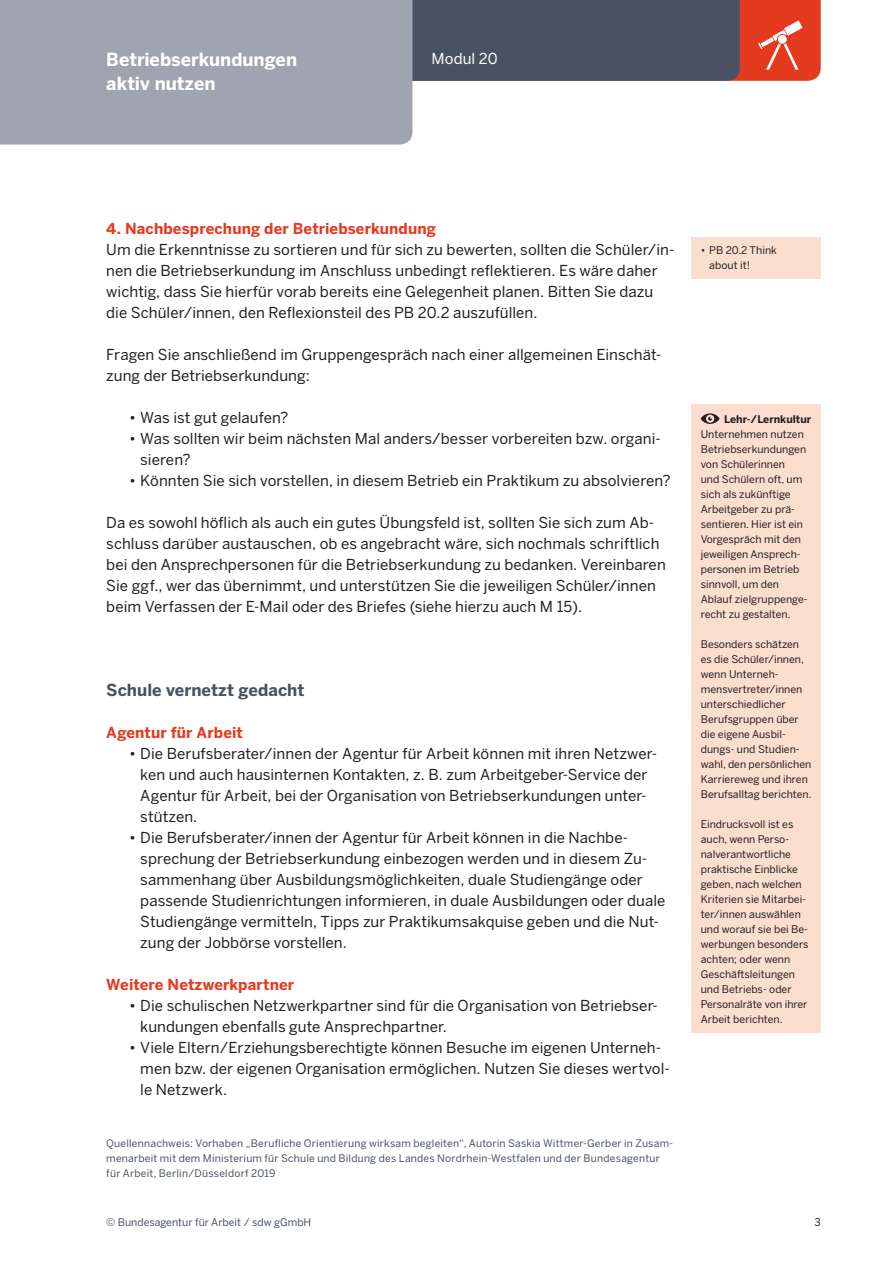
<style>
.page{position:relative;width:893px;height:1263px;background:#fff}
.page>*{position:absolute;margin:0;border:0;box-sizing:border-box;transform-origin:0 0}
.t1{font:700 18px "Benton Sans";color:#fff}
.t2{font:700 16.5px "Benton Sans";color:#495265}
.t3{font:15px/21px "Benton Sans";letter-spacing:.005em;color:#231f20}
.t4{font:700 15px "Benton Sans";letter-spacing:.005em;color:#e43b20}
.t5{font:15px "Benton Sans";letter-spacing:.005em;color:#fff}
.t6{font:10.5px/15px "Benton Sans";color:#231f20}
.t7{font:10.5px "Benton Sans";color:#495265}
.t8{font:700 10.5px "Benton Sans";color:#231f20}
.t9{font:10.35px/15px "Benton Sans";letter-spacing:.02em;color:#495265}
</style>
<div class="page">
<div style="left:740px;top:0;width:81px;height:81px;background:#e43b20"></div>
<div style="left:412px;top:0;width:328px;height:81px;background:#495265"></div>
<div style="left:0;top:0;width:412px;height:145px;background:#9ea5b0"></div>
<svg style="left:758px;top:21px;width:44px;height:49px"></svg>
<div style="left:691px;top:404px;width:130px;height:628px;background:#fbdece"></div>
<svg style="left:701px;top:413px;width:18px;height:11px"></svg>
<div style="left:691px;top:237px;width:130px;height:42px;background:#fbdece"></div>
<p class="t1" style="left:106px;top:49px;width:192px">Betriebserkundungen</p>
<p class="t5" style="left:432px;top:50px;width:68px">Modul 20</p>
<p class="t1" style="left:106px;top:73px;width:111px">aktiv nutzen</p>
<p class="t4" style="left:106px;top:219px;width:331px">4. Nachbesprechung der Betriebserkundung</p>
<p class="t3" style="left:106px;top:239px;width:570px">Um die Erkenntnisse zu sortieren und für sich zu bewerten, sollten die Schüler/in&shy;nen die Betriebserkundung im Anschluss unbedingt reflektieren. Es wäre daher wichtig, dass Sie hierfür vorab bereits eine Gelegenheit planen. Bitten Sie dazu die Schüler/innen, den Reflexionsteil des PB 20.2 auszufüllen.</p>
<p class="t3" style="left:106px;top:344px;width:556px">Fragen Sie anschließend im Gruppengespräch nach einer allgemeinen Einschät&shy;zung der Betriebserkundung:</p>
<p class="t3" style="left:129px;top:407px;width:161px">• Was ist gut gelaufen?</p>
<p class="t3" style="left:140px;top:428px;width:522px;text-indent:-11px">• Was sollten wir beim nächsten Mal anders/besser vorbereiten bzw. organi&shy;sieren?</p>
<p class="t3" style="left:129px;top:470px;width:543px">• Könnten Sie sich vorstellen, in diesem Betrieb ein Praktikum zu absolvieren?</p>
<p class="t3" style="left:106px;top:512px;width:561px">Da es sowohl höflich als auch ein gutes Übungsfeld ist, sollten Sie sich zum Ab&shy;schluss darüber austauschen, ob es angebracht wäre, sich nochmals schriftlich bei den Ansprechpersonen für die Betriebserkundung zu bedanken. Vereinbaren Sie ggf., wer das übernimmt, und unterstützen Sie die jeweiligen Schüler/innen beim Verfassen der E-Mail oder des Briefes (siehe hierzu auch M 15).</p>
<p class="t2" style="left:106px;top:679px;width:200px">Schule vernetzt gedacht</p>
<p class="t4" style="left:106px;top:723px;width:138px">Agentur für Arbeit</p>
<p class="t3" style="left:140px;top:743px;width:518px;text-indent:-11px">• Die Berufsberater/innen der Agentur für Arbeit können mit ihren Netzwer&shy;ken und auch hausinternen Kontakten, z. B. zum Arbeitgeber-Service der Agentur für Arbeit, bei der Organisation von Betriebserkundungen unter&shy;stützen.</p>
<p class="t3" style="left:140px;top:827px;width:527px;text-indent:-11px">• Die Berufsberater/innen der Agentur für Arbeit können in die Nachbe&shy;sprechung der Betriebserkundung einbezogen werden und in diesem Zu&shy;sammenhang über Ausbildungsmöglichkeiten, duale Studiengänge oder passende Studienrichtungen informieren, in duale Ausbildungen oder duale Studiengänge vermitteln, Tipps zur Praktikumsakquise geben und die Nut&shy;zung der Jobbörse vorstellen.</p>
<p class="t4" style="left:106px;top:975px;width:189px">Weitere Netzwerkpartner</p>
<p class="t3" style="left:140px;top:995px;width:519px;text-indent:-11px">• Die schulischen Netzwerkpartner sind für die Organisation von Betriebser&shy;kundungen ebenfalls gute Ansprechpartner.</p>
<p class="t3" style="left:140px;top:1037px;width:531px;text-indent:-11px">• Viele Eltern/Erziehungsberechtigte können Besuche im eigenen Unterneh&shy;men bzw. der eigenen Organisation ermöglichen. Nutzen Sie dieses wertvol&shy;le Netzwerk.</p>
<p class="t9" style="left:106px;top:1135px;width:568px">Quellennachweis: Vorhaben „Berufliche Orientierung wirksam begleiten“, Autorin Saskia Wittmer-Gerber in Zusam&shy;menarbeit mit dem Ministerium für Schule und Bildung des Landes Nordrhein-Westfalen und der Bundesagentur für Arbeit, Berlin/Düsseldorf 2019</p>
<p class="t6" style="left:709px;top:243px;width:69px;text-indent:-9px">• PB 20.2 Think about it!</p>
<p class="t8" style="left:724px;top:412px;width:89px">Lehr-/Lernkultur</p>
<p class="t6" style="left:701px;top:426px;width:108px">Unternehmen nutzen<br>Betriebserkundungen von Schülerinnen<br>und Schülern oft, um sich als zukünftige<br>Arbeitgeber zu prä&shy;sentieren. Hier ist ein<br>Vorgespräch mit den jeweiligen Ansprech&shy;personen im Betrieb sinnvoll, um den<br>Ablauf zielgruppenge&shy;recht zu gestalten.</p>
<p class="t6" style="left:701px;top:636px;width:112px">Besonders schätzen es die Schüler/innen, wenn Unterneh&shy;mensvertreter/innen unterschiedlicher<br>Berufsgruppen über die eigene Ausbil&shy;dungs- und Studien&shy;wahl, den persönlichen<br>Karriereweg und ihren<br>Berufsalltag berichten.</p>
<p class="t6" style="left:701px;top:816px;width:109px">Eindrucksvoll ist es auch, wenn Perso&shy;nalverantwortliche praktische Einblicke geben, nach welchen<br>Kriterien sie Mitarbei&shy;ter/innen auswählen und worauf sie bei Be&shy;werbungen besonders achten; oder wenn<br>Geschäftsleitungen und Betriebs- oder<br>Personalräte von ihrer<br>Arbeit berichten.</p>
<p class="t7" style="left:106px;top:1216px;width:207px">© Bundesagentur für Arbeit / sdw gGmbH</p>
<p class="t6" style="left:814px;top:1215px;width:8px">3</p>
</div>
